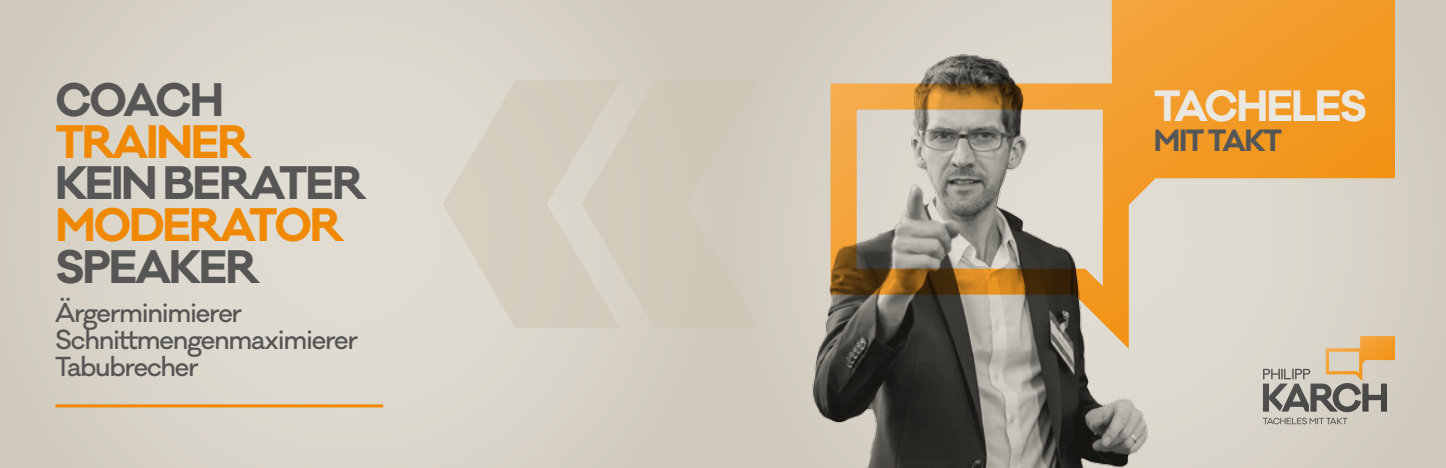
<style>
.page{position:relative;width:1446px;height:468px;background:#fff}
.page>*{position:absolute;margin:0;border:0;box-sizing:border-box;transform-origin:0 0}
.t1{font:700 43.2px "Galano Classic";letter-spacing:-.05em;color:#565656}
.t2{font:700 43.2px "Galano Classic";letter-spacing:-.05em;color:#f18900}
.t3{font:700 40.2px "Galano Classic";letter-spacing:-.05em;color:#ebe8e1}
.t4{font:700 28.2px "Galano Classic";letter-spacing:-.05em;color:#565656}
.t5{font:500 25.2px/27px "Galano Classic";letter-spacing:-.05em;color:#565656}
.t6{font:700 25.2px "Galano Classic";color:#f18900}
</style>
<div class="page">
<div style="left:0;top:0;width:723px;height:468px;background:linear-gradient(to right,#dbd6cb,#d8d3c8)"></div>
<div style="left:723px;top:0;width:723px;height:468px;background:linear-gradient(to right,#d5cfc4,#dad5ca)"></div>
<svg style="left:1112px;top:0;width:283px;height:222px;background:#eea646"></svg>
<img style="left:791px;top:39px;width:374px;height:429px">
<svg style="left:1263px;top:336px;width:132px;height:88px;background:#beb29e"></svg>
<h1 class="t1" style="left:55px;top:71px;width:170px">COACH</h1>
<h1 class="t2" style="left:55px;top:113px;width:197px">TRAINER</h1>
<h1 class="t1" style="left:55px;top:154px;width:312px">KEIN BERATER</h1>
<h1 class="t2" style="left:55px;top:196px;width:289px">MODERATOR</h1>
<h1 class="t1" style="left:55px;top:237px;width:205px">SPEAKER</h1>
<p class="t5" style="left:55px;top:299px;width:304px">Ärgerminimierer<br>Schnittmengenmaximierer<br>Tabubrecher</p>
<p class="t6" style="left:55px;top:376px;width:330px">___________________________</p>
<h2 class="t3" style="left:1154px;top:78px;width:215px">TACHELES</h2>
<p class="t4" style="left:1154px;top:121px;width:130px">MIT TAKT</p>
</div>
